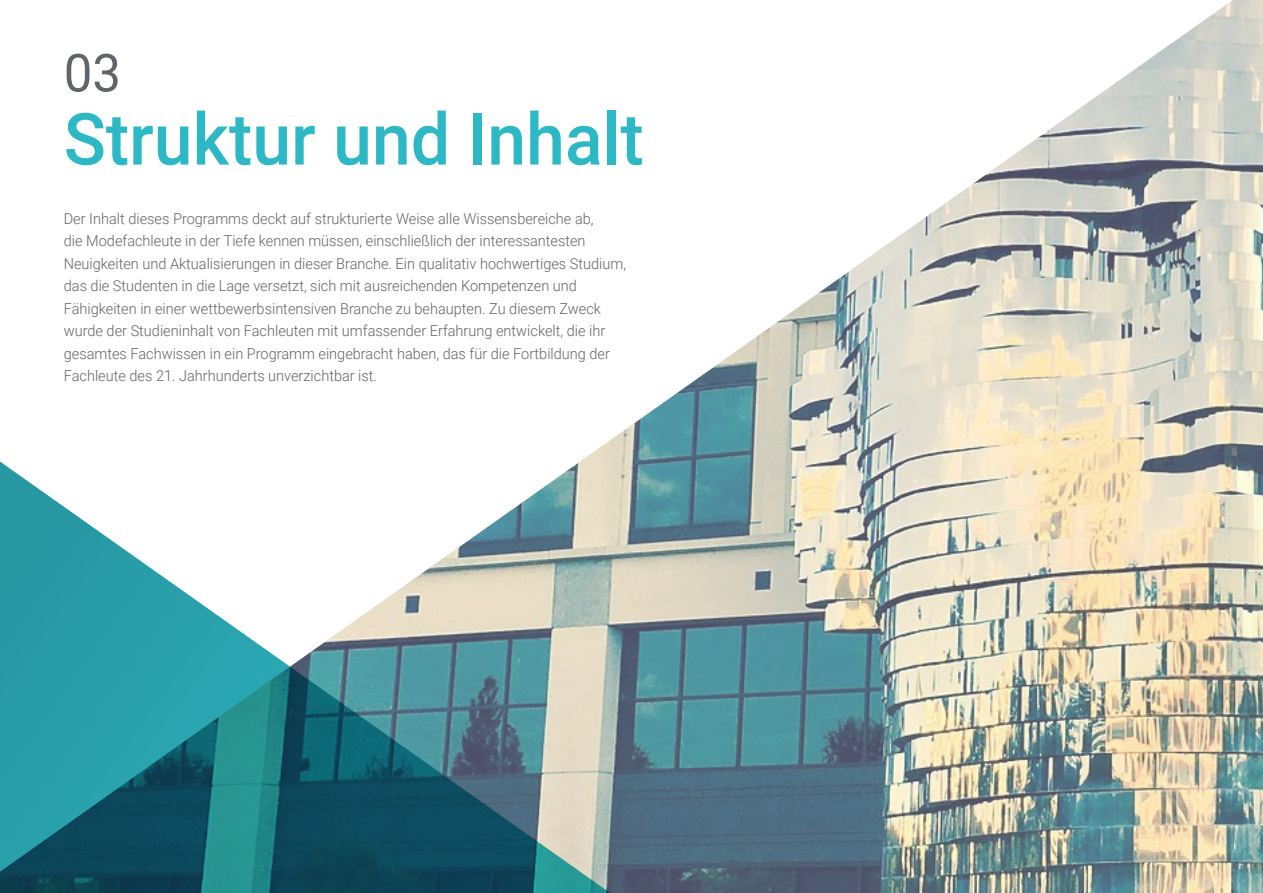
<style>
.page{position:relative;width:1263px;height:893px;background:#fff}
.page>*{position:absolute;margin:0;border:0;box-sizing:border-box;transform-origin:0 0}
.t1{font:500 72px "Roboto";color:#2db8c5}
.t2{font:52.5px "Roboto";color:#61646a}
.t3{font:300 15px/22.5px "Roboto";color:#61646a}
</style>
<div class="page">
<img style="left:602px;top:0;width:661px;height:893px">
<svg style="left:0;top:446px;width:640px;height:447px"></svg>
<h2 class="t2" style="left:64px;top:36px;width:59px">03</h2>
<h1 class="t1" style="left:64px;top:89px;width:581px">Struktur und Inhalt</h1>
<p class="t3" style="left:64px;top:207px;width:564px">Der Inhalt dieses Programms deckt auf strukturierte Weise alle Wissensbereiche ab,<br>die Modefachleute in der Tiefe kennen müssen, einschließlich der interessantesten Neuigkeiten und Aktualisierungen in dieser Branche. Ein qualitativ hochwertiges Studium, das die Studenten in die Lage versetzt, sich mit ausreichenden Kompetenzen und Fähigkeiten in einer wettbewerbsintensiven Branche zu behaupten. Zu diesem Zweck wurde der Studieninhalt von Fachleuten mit umfassender Erfahrung entwickelt, die ihr gesamtes Fachwissen in ein Programm eingebracht haben, das für die Fortbildung der Fachleute des 21. Jahrhunderts unverzichtbar ist.</p>
</div>
